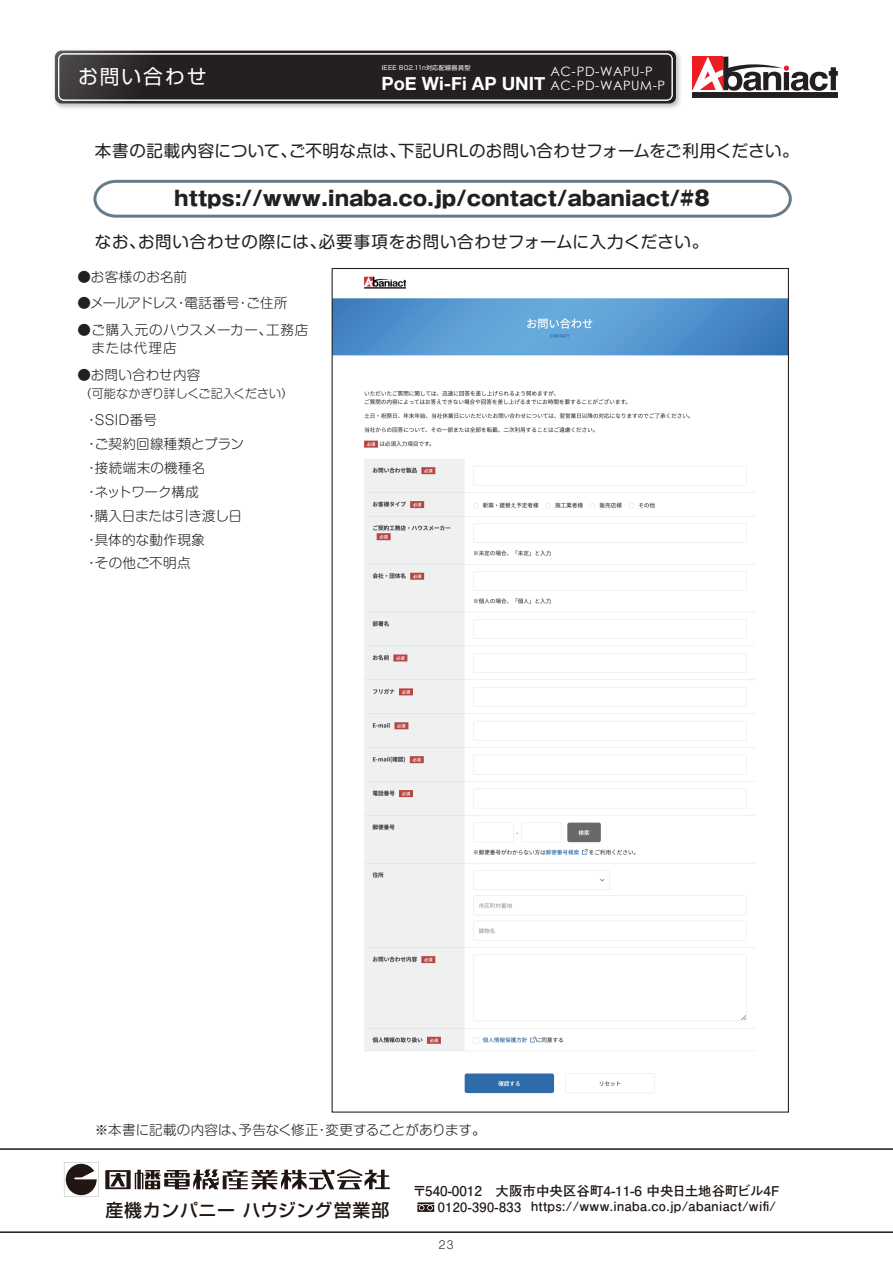
<style>
.page{position:relative;width:893px;height:1263px;background:#fff}
.page>*{position:absolute;margin:0;border:0;box-sizing:border-box;transform-origin:0 0}
.t1{font:800 20.25px "Gothic MB101 Upr";letter-spacing:.02em;color:#231f20}
.t2{font:19.8px "Shin Go Upr";letter-spacing:.1em;color:#fff}
.t3{font:700 18.3px "Helvetica Neue";color:#fff}
.t4{font:500 17.85px "Shin Go Pro";letter-spacing:.045em;color:#221612}
.t5{font:16.5px "Shin M Go Pro";letter-spacing:.025em;color:#231f20}
.t6{font:300 13.5px/23.9px "Shin M Go Pr 6 N";letter-spacing:.01em;color:#231f20}
.t7{font:700 13.5px "Futo Go B101 Pr 6 N";color:#201814}
.t8{font:300 13.5px/17.7px "Shin M Go Pr 6 N";letter-spacing:.05em;color:#231f20}
.t9{font:300 13.5px "Shin M Go Pr 6 N";letter-spacing:-.06em;color:#231f20}
.t10{font:700 12.9px "Futo Go B101 Pr 6 N";letter-spacing:.03em;color:#201814}
.t11{font:12.9px "Century Gothic";letter-spacing:.04em;color:#fff}
.t12{font:300 12px "Shin M Go Pr 6 N";color:#231f20}
.t13{font:300 10.8px "Shin M Go Pr 6 N";color:#231f20}
.t14{font:6.15px "Shin Go Pro";letter-spacing:.035em;color:#fff}
</style>
<div class="page">
<img style="left:54px;top:50px;width:627px;height:59px">
<svg style="left:55px;top:51px;width:621px;height:52px;background:#2b2728"></svg>
<div style="left:58px;top:54px;width:615px;height:47px;border:1px solid #fff;border-radius:5px"></div>
<svg style="left:692px;top:57px;width:146px;height:40px"></svg>
<svg style="left:93px;top:179px;width:699px;height:39px"></svg>
<img style="left:334px;top:276px;width:453px;height:818px">
<hr style="left:0;top:1231px;width:893px;height:2px;background:#201814">
<hr style="left:0;top:1148px;width:893px;height:2px;background:#201814">
<svg style="left:417px;top:1202px;width:17px;height:10px"></svg>
<svg style="left:64px;top:1162px;width:35px;height:34px"></svg>
<svg style="left:105px;top:1169px;width:285px;height:20px"></svg>
<h2 class="t2" style="left:78px;top:60px;width:130px">お問い合わせ</h2>
<p class="t14" style="left:382px;top:62px;width:90px">IEEE 802.11n対応配線器具型</p>
<h3 class="t3" style="left:381px;top:72px;width:165px">PoE Wi-Fi AP UNIT</h3>
<p class="t11" style="left:550px;top:63px;width:104px">AC-PD-WAPU-P</p>
<p class="t11" style="left:550px;top:77px;width:116px">AC-PD-WAPUM-P</p>
<p class="t5" style="left:95px;top:137px;width:705px">本書の記載内容について、ご不明な点は、下記URLのお問い合わせフォームをご利用ください。</p>
<h1 class="t1" style="left:174px;top:182px;width:537px">https://www.inaba.co.jp/contact/abaniact/#8</h1>
<p class="t5" style="left:95px;top:228px;width:615px">なお、お問い合わせの際には、必要事項をお問い合わせフォームに入力ください。</p>
<p class="t6" style="left:77px;top:264px;width:111px">●お客様のお名前</p>
<p class="t9" style="left:77px;top:292px;width:212px">●メールアドレス・電話番号・ご住所</p>
<p class="t8" style="left:77px;top:320px;width:232px">●ご購入元のハウスメーカー、工務店　または代理店</p>
<p class="t6" style="left:77px;top:362px;width:124px">●お問い合わせ内容</p>
<p class="t12" style="left:80px;top:383px;width:215px">（可能なかぎり詳しくご記入ください）</p>
<p class="t6" style="left:85px;top:408px;width:161px">・SSID番号<br>・ご契約回線種類とプラン・接続端末の機種名<br>・ネットワーク構成<br>・購入日または引き渡し日・具体的な動作現象<br>・その他ご不明点</p>
<p class="t6" style="left:95px;top:1117px;width:392px">※本書に記載の内容は、予告なく修正・変更することがあります。</p>
<p class="t7" style="left:413px;top:1179px;width:368px">〒540-0012　大阪市中央区谷町4-11-6 中央日土地谷町ビル4F</p>
<h3 class="t4" style="left:105px;top:1195px;width:285px">産機カンパニーハウジング営業部</h3>
<p class="t10" style="left:438px;top:1196px;width:340px">0120-390-833 https://www.inaba.co.jp/abaniact/wifi/</p>
<p class="t13" style="left:439px;top:1236px;width:16px">23</p>
</div>
